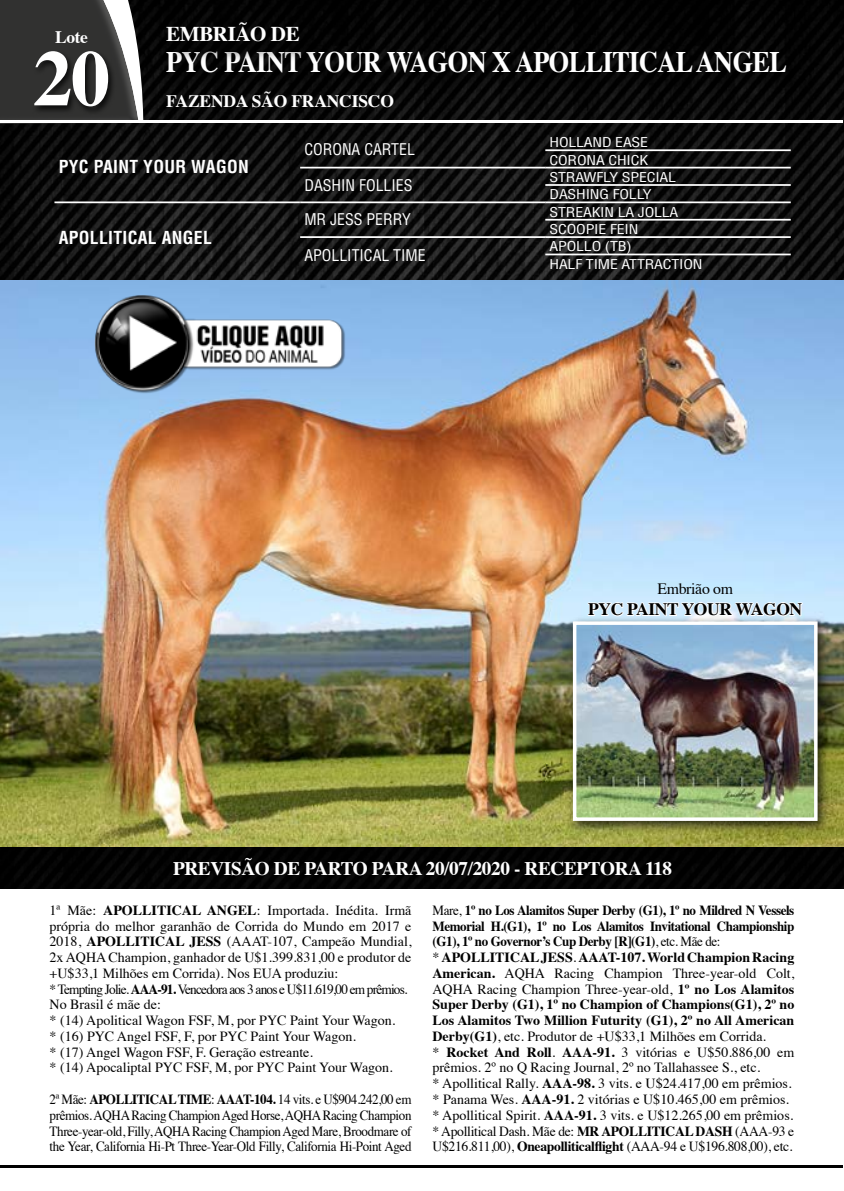
<style>
.page{position:relative;width:844px;height:1191px;background:#fff}
.page>*{position:absolute;margin:0;border:0;box-sizing:border-box;transform-origin:0 0}
.t1{font:700 78.75px "Times";color:#fff}
.t2{font:700 29.75px "Times";letter-spacing:-.02em;color:#fff;scale:.88 1}
.t3{font:700 21px "Times";letter-spacing:-.02em;color:#fff}
.t4{font:700 19.25px "Times";letter-spacing:-.02em;color:#fff}
.t5{font:700 condensed 17.5px "Helvetica LT Std";letter-spacing:.02em;color:#fff}
.t6{font:700 17.5px "Times";letter-spacing:-.01em;color:#fff}
.t7{font:700 17.5px "Times";letter-spacing:-.02em;color:#000}
.t8{font:condensed 15.75px "Helvetica LT Std";color:#fff}
.t9{font:15.75px "Times";letter-spacing:-.02em;color:#000}
.t10{font:14px/15.8px "Times";color:#000;text-align:justify;scale:.93 1}
.t11{font:14px/15.8px "Times";color:#000}
.t12{font:condensed 13.3px/17.5px "Helvetica LT Std";letter-spacing:-.01em;color:#fff;scale:1.19 1}
.s1{font-weight:700}
</style>
<div class="page">
<img style="left:0;top:0;width:843px;height:888px">
<svg style="left:0;top:0;width:148px;height:133px;background:#444443"></svg>
<img style="left:0;top:281px;width:843px;height:565px">
<hr style="left:0;top:1165px;width:842px;height:2px;background:#000">
<hr style="left:0;top:120px;width:842px;height:3px;background:#fff">
<div style="left:171px;top:55px;width:636px;height:39px;background:#000"></div>
<div style="left:33px;top:50px;width:84px;height:65px;background:#000;opacity:.75"></div>
<hr style="left:54px;top:201px;width:246px;height:2px;background:#fff">
<hr style="left:300px;top:167px;width:245px;height:1px;background:#fff">
<hr style="left:300px;top:201px;width:245px;height:2px;background:#fff">
<hr style="left:300px;top:236px;width:245px;height:2px;background:#fff">
<hr style="left:545px;top:149px;width:245px;height:2px;background:#fff">
<hr style="left:545px;top:167px;width:245px;height:1px;background:#fff">
<hr style="left:545px;top:184px;width:245px;height:2px;background:#fff">
<hr style="left:545px;top:201px;width:245px;height:2px;background:#fff">
<hr style="left:545px;top:219px;width:245px;height:2px;background:#fff">
<hr style="left:545px;top:236px;width:245px;height:2px;background:#fff">
<hr style="left:545px;top:254px;width:245px;height:1px;background:#fff">
<div style="left:171px;top:25px;width:149px;height:37px;background:#000"></div>
<svg style="left:586px;top:597px;width:217px;height:18px"></svg>
<img style="left:71px;top:282px;width:298px;height:119px">
<div style="left:566px;top:615px;width:264px;height:219px;background:#000;opacity:.75"></div>
<img style="left:577px;top:626px;width:235px;height:190px">
<div style="left:572px;top:621px;width:245px;height:200px;border:4px solid #fff"></div>
<p class="t6" style="left:55px;top:20px;width:34px">Lote</p>
<h1 class="t1" style="left:33px;top:3px;width:79px">20</h1>
<h3 class="t3" style="left:166px;top:14px;width:135px">EMBRIÃO DE</h3>
<h2 class="t2" style="left:166px;top:34px;width:706px">PYC PAINT YOUR WAGON X APOLLITICAL ANGEL</h2>
<p class="t6" style="left:166px;top:85px;width:229px">FAZENDA SÃO FRANCISCO</p>
<p class="t5" style="left:59px;top:156px;width:191px">PYC PAINT YOUR WAGON</p>
<p class="t5" style="left:59px;top:226px;width:154px">APOLLITICAL ANGEL</p>
<p class="t8" style="left:304px;top:140px;width:112px">CORONA CARTEL</p>
<p class="t8" style="left:304px;top:175px;width:110px">DASHIN FOLLIES</p>
<p class="t8" style="left:304px;top:210px;width:108px">MR JESS PERRY</p>
<p class="t8" style="left:304px;top:245px;width:123px">APOLLITICAL TIME</p>
<p class="t12" style="left:549px;top:133px;width:130px">HOLLAND EASE<br>CORONA CHICK<br>STRAWFLY SPECIAL<br>DASHING FOLLY<br>STREAKIN LA JOLLA<br>SCOOPIE FEIN<br>APOLLO (TB)<br>HALF TIME ATTRACTION</p>
<p class="t9" style="left:657px;top:574px;width:77px">Embrião om</p>
<p class="t7" style="left:588px;top:592px;width:215px">PYC PAINT YOUR WAGON</p>
<h3 class="t4" style="left:173px;top:850px;width:500px">PREVISÃO DE PARTO PARA 20/07/2020 - RECEPTORA 118</h3>
<p class="t11" style="left:50px;top:901px;width:363px">1ª Mãe: <span class="s1">APOLLITICAL ANGEL</span>: Importada. Inédita. Irmã própria do melhor garanhão de Corrida do Mundo em 2017 e 2018, <span class="s1">APOLLITICAL JESS</span> (AAAT-107, Campeão Mundial, 2x AQHA Champion, ganhador de U$1.399.831,00 e produtor de +U$33,1 Milhões em Corrida). Nos EUA produziu:<br>* Tempting Jolie. <span class="s1">AAA-91.</span> Vencedora aos 3 anos e U$11.619,00 em prêmios.<br>No Brasil é mãe de:<br>* (14) Apolitical Wagon FSF, M, por PYC Paint Your Wagon.<br>* (16) PYC Angel FSF, F, por PYC Paint Your Wagon.<br>* (17) Angel Wagon FSF, F. Geração estreante.<br>* (14) Apocaliptal PYC FSF, M, por PYC Paint Your Wagon.</p>
<p class="t10" style="left:50px;top:1090px;width:390px">2ª Mãe: <span class="s1">APOLLITICAL TIME</span>: <span class="s1">AAAT-104.</span> 14 vits. e U$904.242,00 em prêmios. AQHA Racing Champion Aged Horse, AQHA Racing Champion Three-year-old, Filly, AQHA Racing Champion Aged Mare, Broodmare of the Year, California Hi-Pt Three-Year-Old Filly, California Hi-Point Aged</p>
<p class="t10" style="left:432px;top:901px;width:390px;text-align:left">Mare, <span class="s1">1º no Los Alamitos Super Derby (G1), 1º no Mildred N Vessels Memorial H.(G1), 1º no Los Alamitos Invitational Championship (G1), 1º no Governor’s Cup Derby [R](G1)</span>, etc. Mãe de:<br>* <span class="s1">APOLLITICAL JESS</span>. <span class="s1">AAAT-107.World Champion Racing American.</span> AQHA Racing Champion Three-year-old Colt, AQHA Racing Champion Three-year-old, <span class="s1">1º no Los Alamitos Super Derby (G1), 1º no Champion of Champions(G1), 2º no Los Alamitos Two Million Futurity (G1), 2º no All American Derby(G1)</span>, etc. Produtor de +U$33,1 Milhões em Corrida.<br>* <span class="s1">Rocket And Roll</span>. <span class="s1">AAA-91.</span> 3 vitórias e U$50.886,00 em prêmios. 2º no Q Racing Journal, 2º no Tallahassee S., etc.<br>* Apollitical Rally. <span class="s1">AAA-98.</span> 3 vits. e U$24.417,00 em prêmios. * Panama Wes. <span class="s1">AAA-91.</span> 2 vitórias e U$10.465,00 em prêmios. * Apollitical Spirit. <span class="s1">AAA-91.</span> 3 vits. e U$12.265,00 em prêmios. * Apollitical Dash. Mãe de: <span class="s1">MR APOLLITICAL DASH</span> (AAA-93 e U$216.811,00), <span class="s1">Oneapolliticalflight</span> (AAA-94 e U$196.808,00), etc.</p>
</div>
